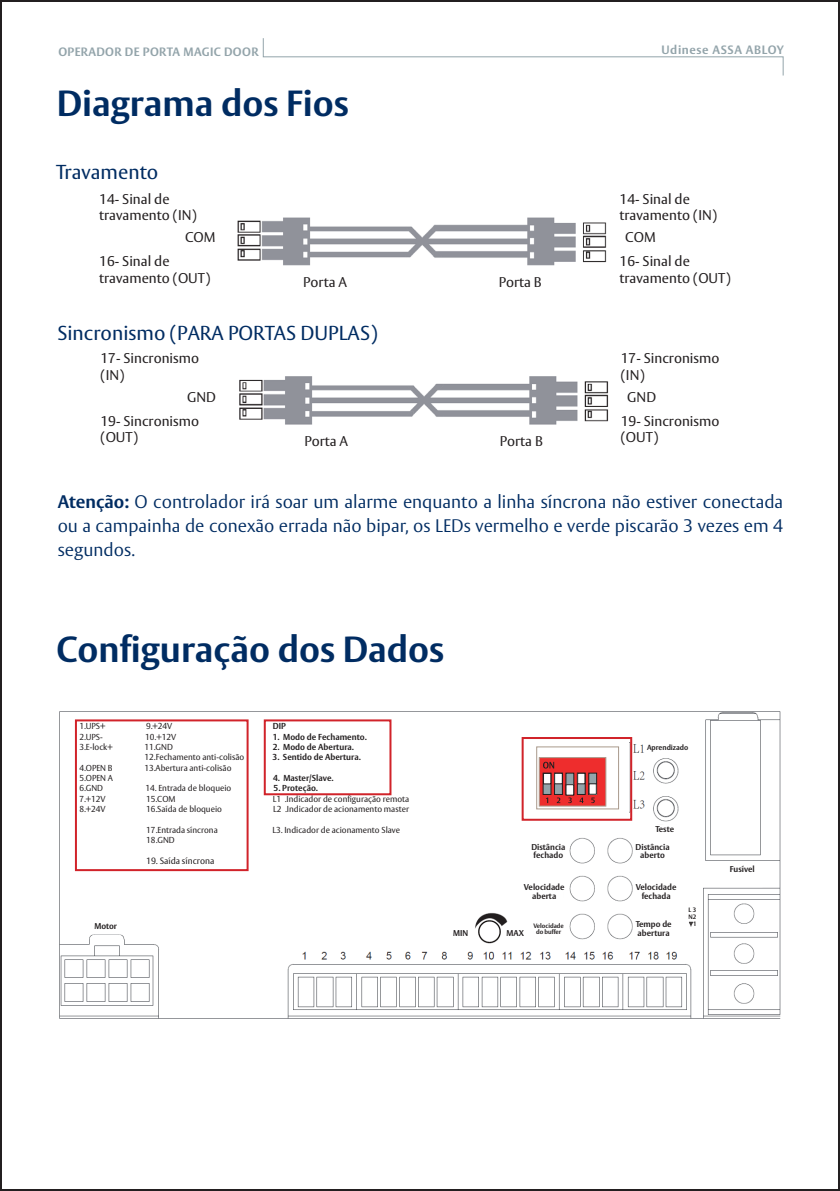
<style>
.page{position:relative;width:840px;height:1191px;background:#fff}
.page>*{position:absolute;margin:0;border:0;box-sizing:border-box;transform-origin:0 0}
.t1{font:700 36px "ASSA Vesta";color:#002c62}
.t2{font:20px "ASSA Vesta";color:#002c62}
.t3{font:300 18px/24px "ASSA Vesta";color:#002c62;text-align:justify}
.t4{font:14px/16.8px "ASSA Vesta";color:#231f20}
.t5{font:700 12px "ASSA Vesta";letter-spacing:.03em;color:#93a4aa}
.t6{font:700 12px "ASSA Vesta";letter-spacing:.05em;color:#93a4aa}
.t7{font:9px "ASSA Vesta";color:#231f20}
.t8{font:8.6px "ASSA Vesta";color:#231f20}
.t9{font:700 8.6px "ASSA Vesta";color:#231f20}
.t10{font:700 8.4px/8.4px "ASSA Vesta";color:#231f20;text-align:center}
.t11{font:700 7.4px "ASSA Vesta";color:#231f20}
.t12{font:700 6.4px/6.4px "ASSA Vesta";color:#231f20;text-align:center}
.s1{font-weight:700}
</style>
<div class="page">
<svg style="left:262px;top:38px;width:521px;height:38px"></svg>
<img style="left:59px;top:711px;width:722px;height:308px">
<img style="left:237px;top:217px;width:370px;height:49px">
<img style="left:239px;top:376px;width:370px;height:49px">
<div style="left:526px;top:735px;width:102px;height:80px;background:#fff"></div>
<div style="left:75px;top:719px;width:437px;height:190px;background:#fff"></div>
<div style="left:648px;top:739px;width:42px;height:18px;background:#fff"></div>
<div style="left:646px;top:824px;width:43px;height:17px;background:#fff"></div>
<div style="left:517px;top:840px;width:49px;height:22px;background:#fff"></div>
<div style="left:635px;top:838px;width:52px;height:22px;background:#fff"></div>
<div style="left:521px;top:880px;width:43px;height:22px;background:#fff"></div>
<div style="left:636px;top:881px;width:43px;height:22px;background:#fff"></div>
<div style="left:719px;top:865px;width:43px;height:22px;background:#fff"></div>
<div style="left:508px;top:912px;width:57px;height:29px;background:#fff"></div>
<div style="left:632px;top:902px;width:65px;height:39px;background:#fff"></div>
<div style="left:89px;top:912px;width:42px;height:22px;background:#fff"></div>
<div style="left:426px;top:920px;width:43px;height:19px;background:#fff"></div>
<div style="left:536px;top:746px;width:82px;height:63px;border:1px solid #a99a8c"></div>
<svg style="left:538px;top:757px;width:68px;height:49px;background:#d93938"></svg>
<svg style="left:542px;top:761px;width:12px;height:7px"></svg>
<div style="left:543px;top:773px;width:7px;height:21px;background:#93a4aa"></div>
<div style="left:542px;top:773px;width:9px;height:21px;border:1px solid #231f20"></div>
<svg style="left:545px;top:797px;width:3px;height:6px"></svg>
<div style="left:554px;top:773px;width:8px;height:21px;background:#93a4aa"></div>
<div style="left:554px;top:773px;width:8px;height:21px;border:1px solid #231f20"></div>
<svg style="left:556px;top:797px;width:4px;height:6px"></svg>
<svg style="left:565px;top:773px;width:8px;height:21px"></svg>
<svg style="left:568px;top:797px;width:3px;height:6px"></svg>
<div style="left:577px;top:773px;width:8px;height:21px;background:#93a4aa"></div>
<div style="left:576px;top:773px;width:9px;height:21px;border:1px solid #231f20"></div>
<svg style="left:579px;top:797px;width:4px;height:6px"></svg>
<div style="left:588px;top:773px;width:8px;height:21px;background:#93a4aa"></div>
<div style="left:588px;top:773px;width:8px;height:21px;border:1px solid #231f20"></div>
<svg style="left:591px;top:797px;width:3px;height:6px"></svg>
<div style="left:543px;top:773px;width:7px;height:11px;background:#fff"></div>
<div style="left:543px;top:773px;width:8px;height:11px;border:1px solid #231f20"></div>
<div style="left:554px;top:773px;width:8px;height:11px;background:#fff"></div>
<div style="left:554px;top:773px;width:8px;height:11px;border:1px solid #231f20"></div>
<div style="left:565px;top:784px;width:8px;height:11px;background:#fff"></div>
<div style="left:565px;top:784px;width:8px;height:11px;border:1px solid #231f20"></div>
<div style="left:577px;top:773px;width:7px;height:11px;background:#fff"></div>
<div style="left:577px;top:773px;width:8px;height:11px;border:1px solid #231f20"></div>
<div style="left:588px;top:784px;width:8px;height:10px;background:#fff"></div>
<div style="left:588px;top:783px;width:8px;height:11px;border:1px solid #231f20"></div>
<div style="left:263px;top:719px;width:128px;height:76px;border:2px solid #d1232a"></div>
<div style="left:521px;top:737px;width:111px;height:83px;border:2px solid #d1232a"></div>
<div style="left:75px;top:719px;width:173px;height:152px;border:2px solid #d1232a"></div>
<h3 class="t5" style="left:58px;top:44px;width:201px">OPERADOR DE PORTA MAGIC DOOR</h3>
<h3 class="t6" style="left:661px;top:43px;width:124px">Udinese ASSA ABLOY</h3>
<p class="t1" style="left:57px;top:81px;width:293px">Diagrama dos Fios</p>
<p class="t2" style="left:56px;top:160px;width:103px">Travamento</p>
<p class="t4" style="left:99px;top:191px;width:72px">14- Sinal de</p>
<p class="t4" style="left:99px;top:208px;width:99px">travamento (IN)</p>
<p class="t4" style="left:99px;top:253px;width:72px">16- Sinal de</p>
<p class="t4" style="left:99px;top:270px;width:112px">travamento (OUT)</p>
<p class="t4" style="left:303px;top:274px;width:45px">Porta A</p>
<p class="t4" style="left:498px;top:274px;width:45px">Porta B</p>
<p class="t4" style="left:185px;top:230px;width:32px">COM</p>
<p class="t2" style="left:57px;top:321px;width:322px">Sincronismo (PARA PORTAS DUPLAS)</p>
<p class="t4" style="left:100px;top:350px;width:100px">17- Sincronismo (IN)</p>
<p class="t4" style="left:100px;top:413px;width:100px">19- Sincronismo (OUT)</p>
<p class="t4" style="left:187px;top:389px;width:30px">GND</p>
<p class="t4" style="left:304px;top:434px;width:45px">Porta A</p>
<p class="t4" style="left:499px;top:434px;width:45px">Porta B</p>
<p class="t4" style="left:619px;top:191px;width:72px">14- Sinal de</p>
<p class="t4" style="left:619px;top:208px;width:99px">travamento (IN)</p>
<p class="t4" style="left:619px;top:253px;width:72px">16- Sinal de</p>
<p class="t4" style="left:619px;top:270px;width:112px">travamento (OUT)</p>
<p class="t4" style="left:625px;top:230px;width:32px">COM</p>
<p class="t4" style="left:620px;top:350px;width:100px">17- Sincronismo (IN)</p>
<p class="t4" style="left:620px;top:413px;width:100px">19- Sincronismo (OUT)</p>
<p class="t4" style="left:627px;top:389px;width:30px">GND</p>
<p class="t3" style="left:58px;top:490px;width:726px"><span class="s1">Atenção:</span> O controlador irá soar um alarme enquanto a linha síncrona não estiver conectada ou a campainha de conexão errada não bipar, os LEDs vermelho e verde piscarão 3 vezes em 4 segundos.</p>
<p class="t1" style="left:56px;top:627px;width:389px">Configuração dos Dados</p>
<p class="t8" style="left:79px;top:721px;width:28px">1.UPS+</p>
<p class="t8" style="left:146px;top:721px;width:28px">9.+24V</p>
<p class="t9" style="left:273px;top:721px;width:15px">DIP</p>
<p class="t8" style="left:79px;top:731px;width:25px">2.UPS-</p>
<p class="t8" style="left:145px;top:731px;width:32px">10.+12V</p>
<p class="t9" style="left:273px;top:731px;width:95px">1. Modo de Fechamento.</p>
<p class="t8" style="left:79px;top:742px;width:35px">3.E-lock+</p>
<p class="t8" style="left:144px;top:742px;width:30px">11.GND</p>
<p class="t9" style="left:273px;top:742px;width:83px">2. Modo de Abertura.</p>
<p class="t8" style="left:144px;top:752px;width:101px">12.Fechamento anti-colisão</p>
<p class="t9" style="left:272px;top:752px;width:90px">3. Sentido de Abertura.</p>
<p class="t8" style="left:79px;top:762px;width:35px">4.OPEN B</p>
<p class="t8" style="left:144px;top:762px;width:88px">13.Abertura anti-colisão</p>
<p class="t8" style="left:79px;top:773px;width:35px">5.OPEN A</p>
<p class="t9" style="left:273px;top:773px;width:62px">4. Master/Slave.</p>
<p class="t8" style="left:79px;top:783px;width:25px">6.GND</p>
<p class="t8" style="left:145px;top:783px;width:87px">14. Entrada de bloqueio</p>
<p class="t9" style="left:273px;top:783px;width:46px">5. Proteção.</p>
<p class="t8" style="left:79px;top:793px;width:28px">7.+12V</p>
<p class="t8" style="left:146px;top:793px;width:31px">15.COM</p>
<p class="t8" style="left:273px;top:793px;width:138px">L1 .Indicador de configuração remota</p>
<p class="t8" style="left:79px;top:804px;width:28px">8.+24V</p>
<p class="t8" style="left:146px;top:804px;width:77px">16.Saída de bloqueio</p>
<p class="t8" style="left:273px;top:804px;width:137px">L2 .Indicador de acionamento master</p>
<p class="t8" style="left:146px;top:824px;width:73px">17.Entrada síncrona</p>
<p class="t8" style="left:272px;top:824px;width:129px">L3. Indicador de acionamento Slave</p>
<p class="t8" style="left:146px;top:835px;width:30px">18.GND</p>
<p class="t7" style="left:146px;top:855px;width:70px">19. Saída síncrona</p>
<p class="t10" style="left:94px;top:922px;width:24px">Motor</p>
<p class="t11" style="left:646px;top:742px;width:43px">Aprendizado</p>
<p class="t10" style="left:655px;top:825px;width:20px">Teste</p>
<p class="t10" style="left:531px;top:843px;width:35px">Distância</p>
<p class="t10" style="left:533px;top:851px;width:31px">fechado</p>
<p class="t10" style="left:635px;top:843px;width:35px">Distância aberto</p>
<p class="t10" style="left:523px;top:883px;width:42px">Velocidade aberta</p>
<p class="t10" style="left:635px;top:883px;width:42px">Velocidade fechada</p>
<p class="t10" style="left:453px;top:929px;width:17px">MIN</p>
<p class="t10" style="left:506px;top:929px;width:19px">MAX</p>
<p class="t12" style="left:533px;top:922px;width:32px">Velocidade do buffer</p>
<p class="t10" style="left:635px;top:920px;width:37px;text-align:left">Tempo de abertura</p>
<p class="t12" style="left:688px;top:906px;width:9px">L 3</p>
<p class="t12" style="left:688px;top:913px;width:9px">N2</p>
<p class="t12" style="left:693px;top:921px;width:5px">1</p>
<p class="t10" style="left:729px;top:865px;width:27px">Fusível</p>
</div>
